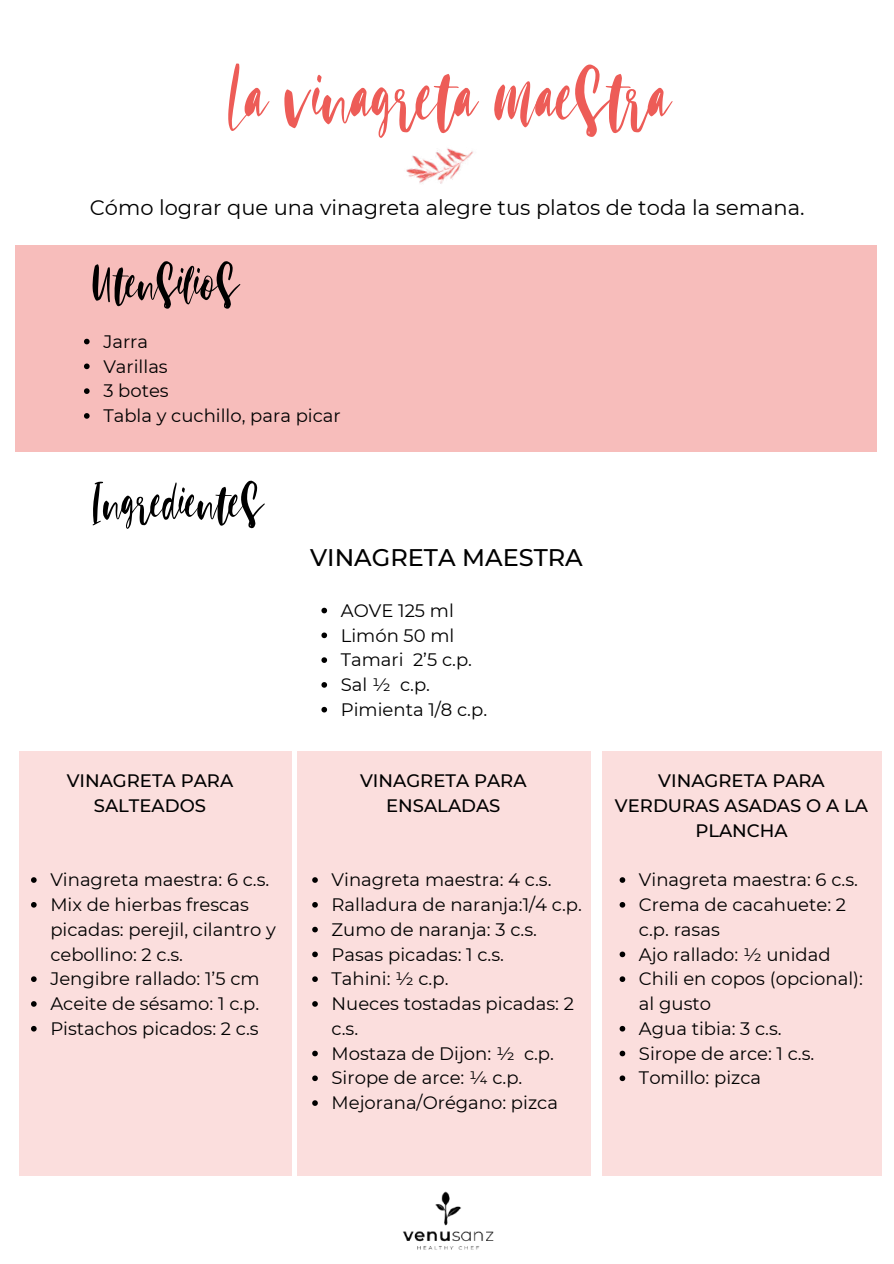
<style>
.page{position:relative;width:894px;height:1264px;background:#fff}
.page>*{position:absolute;margin:0;border:0;box-sizing:border-box;transform-origin:0 0}
.t1{font:96.15px "Alyshia";color:#ed5c57}
.t2{font:63px "Alyshia";color:#000}
.t3{font:500 24px "Montserrat";color:#000}
.t4{font:21px "Montserrat";color:#000}
.t5{font:18px/24.8px "Montserrat";color:#000}
.t6{font:500 18px/24.8px "Montserrat";color:#000;text-align:center}
</style>
<div class="page">
<img style="left:406px;top:148px;width:67px;height:36px">
<div style="left:16px;top:246px;width:860px;height:206px;background:#f7bdbb"></div>
<div style="left:297px;top:751px;width:293px;height:424px;background:#fbdedd"></div>
<div style="left:601px;top:751px;width:280px;height:424px;background:#fbdedd"></div>
<div style="left:20px;top:751px;width:272px;height:424px;background:#fbdedd"></div>
<img style="left:402px;top:1175px;width:91px;height:75px">
<svg style="left:84px;top:339px;width:6px;height:5px"></svg>
<svg style="left:84px;top:363px;width:6px;height:6px"></svg>
<svg style="left:84px;top:388px;width:6px;height:6px"></svg>
<svg style="left:84px;top:413px;width:6px;height:6px"></svg>
<svg style="left:321px;top:607px;width:6px;height:6px"></svg>
<svg style="left:321px;top:632px;width:6px;height:6px"></svg>
<svg style="left:321px;top:657px;width:6px;height:6px"></svg>
<svg style="left:321px;top:682px;width:6px;height:5px"></svg>
<svg style="left:321px;top:707px;width:6px;height:5px"></svg>
<svg style="left:312px;top:877px;width:6px;height:5px"></svg>
<svg style="left:312px;top:902px;width:6px;height:5px"></svg>
<svg style="left:312px;top:926px;width:6px;height:6px"></svg>
<svg style="left:312px;top:951px;width:6px;height:6px"></svg>
<svg style="left:312px;top:976px;width:6px;height:5px"></svg>
<svg style="left:312px;top:1001px;width:6px;height:5px"></svg>
<svg style="left:312px;top:1050px;width:6px;height:6px"></svg>
<svg style="left:312px;top:1075px;width:6px;height:6px"></svg>
<svg style="left:312px;top:1100px;width:6px;height:5px"></svg>
<svg style="left:619px;top:877px;width:6px;height:5px"></svg>
<svg style="left:619px;top:902px;width:6px;height:5px"></svg>
<svg style="left:619px;top:951px;width:6px;height:6px"></svg>
<svg style="left:619px;top:976px;width:6px;height:5px"></svg>
<svg style="left:619px;top:1025px;width:6px;height:6px"></svg>
<svg style="left:619px;top:1050px;width:6px;height:6px"></svg>
<svg style="left:619px;top:1075px;width:6px;height:6px"></svg>
<svg style="left:31px;top:877px;width:6px;height:5px"></svg>
<svg style="left:31px;top:902px;width:6px;height:5px"></svg>
<svg style="left:31px;top:976px;width:6px;height:5px"></svg>
<svg style="left:31px;top:1001px;width:6px;height:5px"></svg>
<svg style="left:31px;top:1025px;width:6px;height:6px"></svg>
<h1 class="t1" style="left:223px;top:54px;width:449px">La vinagreta maestra</h1>
<p class="t4" style="left:90px;top:195px;width:716px">Cómo lograr que una vinagreta alegre tus platos de toda la semana.</p>
<h2 class="t2" style="left:89px;top:255px;width:150px">Utensilios</h2>
<p class="t5" style="left:103px;top:329px;width:239px">Jarra<br>Varillas<br>3 botes<br>Tabla y cuchillo, para picar</p>
<h2 class="t2" style="left:89px;top:474px;width:175px">Ingredientes</h2>
<p class="t6" style="left:67px;top:768px;width:168px">VINAGRETA PARA<br>SALTEADOS</p>
<p class="t5" style="left:50px;top:867px;width:227px">Vinagreta maestra: 6 c.s.<br>Mix de hierbas frescas picadas: perejil, cilantro y cebollino: 2 c.s.<br>Jengibre rallado: 1’5 cm<br>Aceite de sésamo: 1 c.p.<br>Pistachos picados: 2 c.s</p>
<h3 class="t3" style="left:310px;top:543px;width:274px">VINAGRETA MAESTRA</h3>
<p class="t5" style="left:341px;top:598px;width:148px">AOVE 125 ml<br>Limón 50 ml<br>Tamari 2’5 c.p.<br>Sal ½ c.p.<br>Pimienta 1/8 c.p.</p>
<p class="t6" style="left:360px;top:768px;width:168px">VINAGRETA PARA<br>ENSALADAS</p>
<p class="t5" style="left:331px;top:867px;width:252px">Vinagreta maestra: 4 c.s.<br>Ralladura de naranja:1/4 c.p.<br>Zumo de naranja: 3 c.s.<br>Pasas picadas: 1 c.s.<br>Tahini: ½ c.p.<br>Nueces tostadas picadas: 2 c.s.<br>Mostaza de Dijon: ½ c.p.<br>Sirope de arce: ¼ c.p.<br>Mejorana/Orégano: pizca</p>
<p class="t6" style="left:614px;top:768px;width:255px">VINAGRETA PARA<br>VERDURAS ASADAS O A LA<br>PLANCHA</p>
<p class="t5" style="left:638px;top:867px;width:225px">Vinagreta maestra: 6 c.s.<br>Crema de cacahuete: 2 c.p. rasas<br>Ajo rallado: ½ unidad<br>Chili en copos (opcional): al gusto<br>Agua tibia: 3 c.s.<br>Sirope de arce: 1 c.s.<br>Tomillo: pizca</p>
</div>
